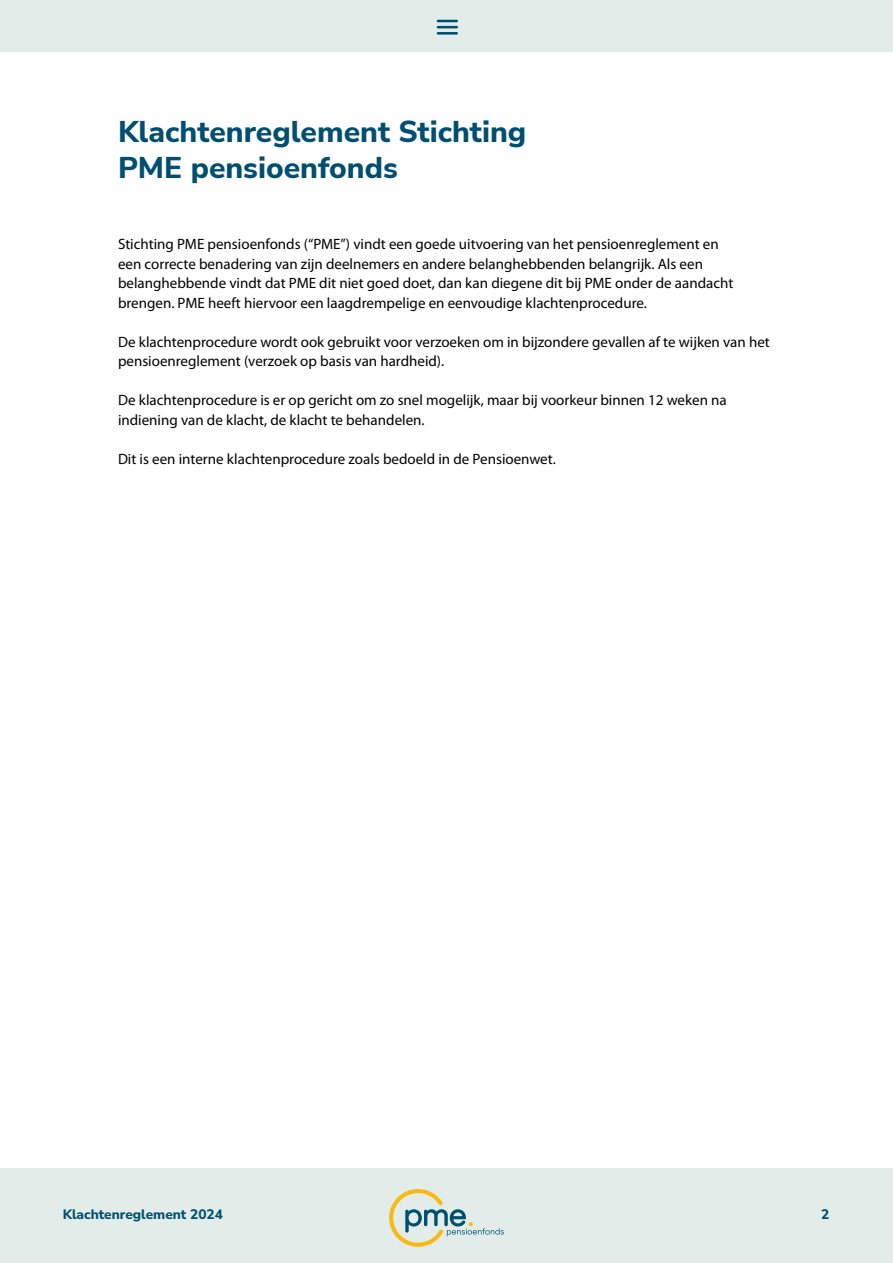
<style>
.page{position:relative;width:893px;height:1263px;background:#fff}
.page>*{position:absolute;margin:0;border:0;box-sizing:border-box;transform-origin:0 0}
.t1{font:800 30px/36px "Nunito Sans";color:#004e70}
.t2{font:15px/19.5px "Myriad Pro";color:#000}
.t3{font:800 13.65px "Nunito Sans";color:#004e70}
</style>
<div class="page">
<div style="left:0;top:1169px;width:893px;height:94px;background:#e2edea"></div>
<div style="left:0;top:0;width:893px;height:51px;background:#e2edea"></div>
<svg style="left:389px;top:1189px;width:115px;height:58px"></svg>
<svg style="left:438px;top:20px;width:19px;height:8px"></svg>
<hr style="left:438px;top:32px;width:19px;height:3px;background:#004e70">
<h1 class="t1" style="left:118px;top:112px;width:410px">Klachtenreglement Stichting<br>PME pensioenfonds</h1>
<p class="t2" style="left:118px;top:234px;width:617px">Stichting PME pensioenfonds (“PME”) vindt een goede uitvoering van het pensioenreglement en een correcte benadering van zijn deelnemers en andere belanghebbenden belangrijk. Als een belanghebbende vindt dat PME dit niet goed doet, dan kan diegene dit bij PME onder de aandacht brengen. PME heeft hiervoor een laagdrempelige en eenvoudige klachtenprocedure.</p>
<p class="t2" style="left:118px;top:331px;width:653px">De klachtenprocedure wordt ook gebruikt voor verzoeken om in bijzondere gevallen af te wijken van het pensioenreglement (verzoek op basis van hardheid).</p>
<p class="t2" style="left:118px;top:390px;width:610px">De klachtenprocedure is er op gericht om zo snel mogelijk, maar bij voorkeur binnen 12 weken na indiening van de klacht, de klacht te behandelen.</p>
<p class="t2" style="left:118px;top:448px;width:439px">Dit is een interne klachtenprocedure zoals bedoeld in de Pensioenwet.</p>
<p class="t3" style="left:63px;top:1205px;width:162px">Klachtenreglement 2024</p>
<p class="t3" style="left:821px;top:1205px;width:10px">2</p>
</div>
